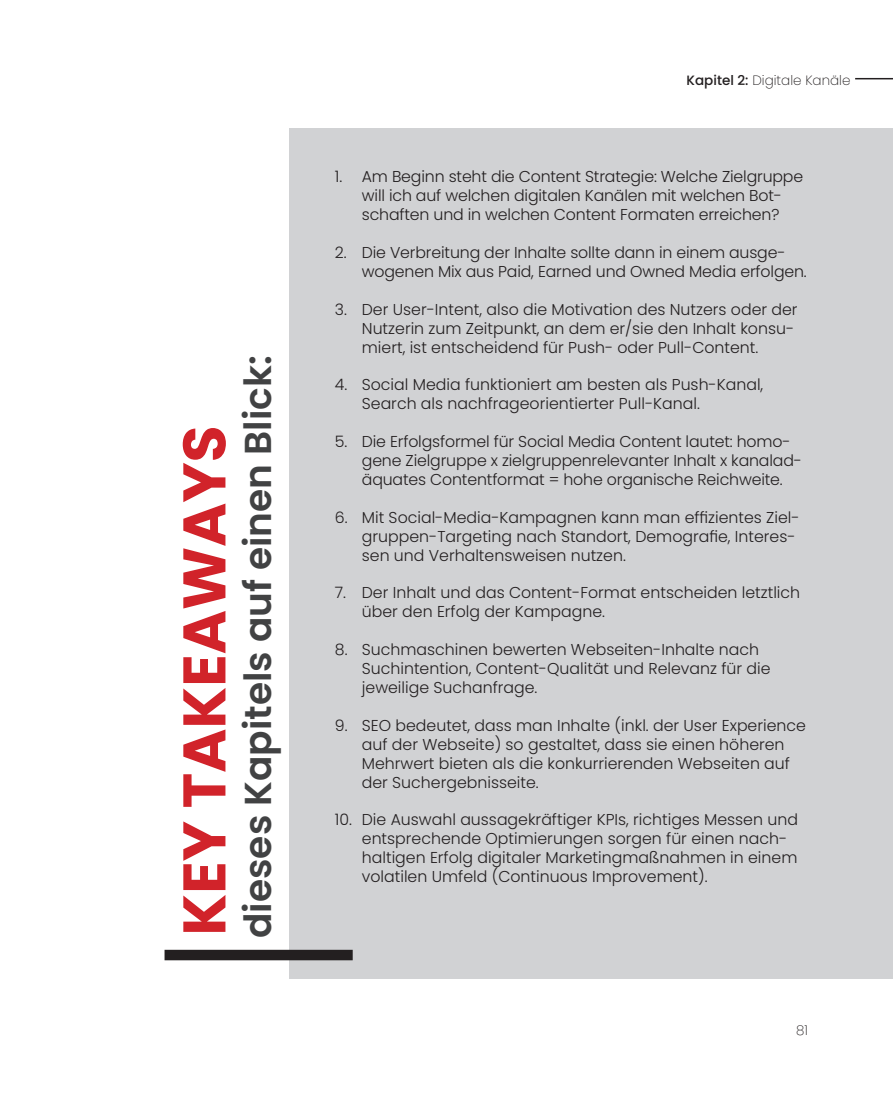
<style>
.page{position:relative;width:893px;height:1106px;background:#fff}
.page>*{position:absolute;margin:0;border:0;box-sizing:border-box;transform-origin:0 0}
.t1{font:700 60px "Poppins";color:#d1232a}
.t2{font:600 37.5px "Poppins";color:#414243}
.t3{font:300 15.75px/18.9px "Poppins";color:#231f20}
.t4{font:200 13.5px "Poppins";color:#231f20}
.s1{font-weight:500}
</style>
<div class="page">
<hr style="left:855px;top:78px;width:38px;height:1px;background:#231f20">
<div style="left:289px;top:128px;width:604px;height:850px;background:#d1d2d4"></div>
<div style="left:165px;top:949px;width:188px;height:11px;background:#231f20"></div>
<h1 class="t1" style="left:170px;top:935px;width:511px;rotate:-90deg">KEY TAKEAWAYS</h1>
<h2 class="t2" style="left:236px;top:938px;width:584px;rotate:-90deg">dieses Kapitels auf einen Blick:</h2>
<p class="t4" style="left:687px;top:72px;width:165px"><span class="s1">Kapitel 2:</span> Digitale Kanäle</p>
<p class="t3" style="left:335px;top:167px;width:470px;text-align:center">1. Am Beginn steht die Content Strategie: Welche Zielgruppe will ich auf welchen digitalen Kanälen mit welchen Bot&shy;schaften und in welchen Content Formaten erreichen?</p>
<p class="t3" style="left:362px;top:243px;width:446px;text-indent:-27px">2. Die Verbreitung der Inhalte sollte dann in einem ausge&shy;wogenen Mix aus Paid, Earned und Owned Media erfolgen.</p>
<p class="t3" style="left:362px;top:300px;width:437px;text-indent:-27px">3. Der User-Intent, also die Motivation des Nutzers oder der<br>Nutzerin zum Zeitpunkt, an dem er/sie den Inhalt konsu&shy;miert, ist entscheidend für Push- oder Pull-Content.</p>
<p class="t3" style="left:362px;top:375px;width:403px;text-indent:-27px">4. Social Media funktioniert am besten als Push-Kanal,<br>Search als nachfrageorientierter Pull-Kanal.</p>
<p class="t3" style="left:362px;top:432px;width:442px;text-indent:-27px">5. Die Erfolgsformel für Social Media Content lautet: homo&shy;gene Zielgruppe x zielgruppenrelevanter Inhalt x kanalad&shy;äquates Contentformat = hohe organische Reichweite.</p>
<p class="t3" style="left:362px;top:508px;width:439px;text-indent:-27px">6. Mit Social-Media-Kampagnen kann man effizientes Ziel&shy;gruppen-Targeting nach Standort, Demografie, Interes&shy;sen und Verhaltensweisen nutzen.</p>
<p class="t3" style="left:362px;top:583px;width:440px;text-indent:-27px">7. Der Inhalt und das Content-Format entscheiden letztlich über den Erfolg der Kampagne.</p>
<p class="t3" style="left:362px;top:640px;width:410px;text-indent:-27px">8. Suchmaschinen bewerten Webseiten-Inhalte nach<br>Suchintention, Content-Qualität und Relevanz für die jeweilige Suchanfrage.</p>
<p class="t3" style="left:362px;top:716px;width:446px;text-indent:-27px">9. SEO bedeutet, dass man Inhalte (inkl. der User Experience auf der Webseite) so gestaltet, dass sie einen höheren Mehrwert bieten als die konkurrierenden Webseiten auf der Suchergebnisseite.</p>
<p class="t3" style="left:362px;top:810px;width:438px;text-indent:-27px">10. Die Auswahl aussagekräftiger KPIs, richtiges Messen und entsprechende Optimierungen sorgen für einen nach&shy;haltigen Erfolg digitaler Marketingmaßnahmen in einem volatilen Umfeld (Continuous Improvement).</p>
<p class="t4" style="left:796px;top:1022px;width:13px">81</p>
</div>
